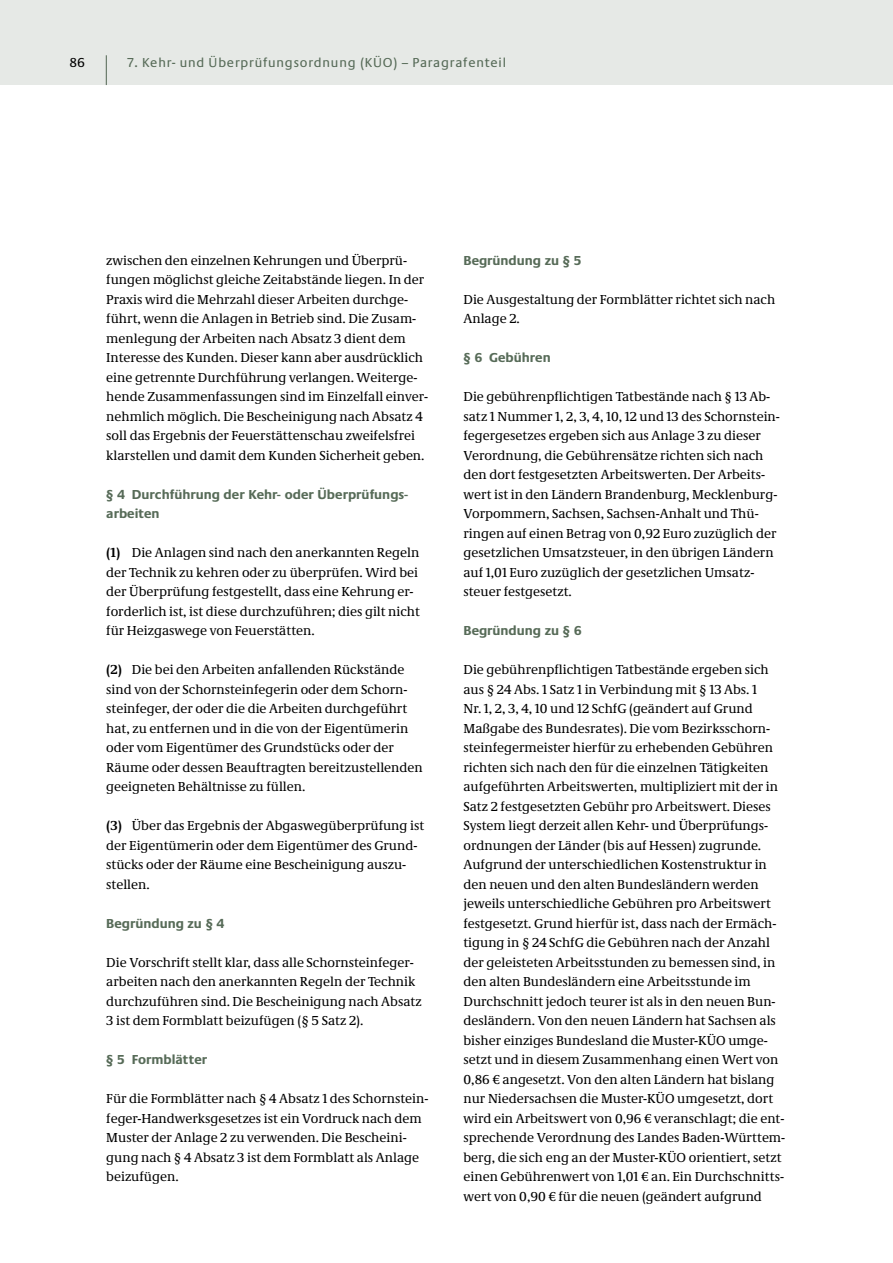
<style>
.page{position:relative;width:893px;height:1263px;background:#fff}
.page>*{position:absolute;margin:0;border:0;box-sizing:border-box;transform-origin:0 0}
.t1{font:13.5px/19.5px "Neue Demos";color:#000}
.t2{font:700 13.5px/19.5px "Neue Praxis";color:#576b58}
.t3{font:13.5px "Neue Praxis";letter-spacing:.06em;color:#576b58}
.t4{font:13.5px "Neue Praxis";color:#000}
.s1{font-weight:700}
</style>
<div class="page">
<div style="left:1px;top:0;width:892px;height:85px;background:#e6e9e6"></div>
<hr style="left:106px;top:55px;width:1px;height:30px;background:#576b58">
<p class="t4" style="left:69px;top:58px;width:17px">86</p>
<p class="t3" style="left:128px;top:58px;width:380px">7. Kehr- und Überprüfungsordnung (KÜO) – Paragrafenteil</p>
<p class="t1" style="left:106px;top:252px;width:323px">zwischen den einzelnen Kehrungen und Überprü&shy;fungen möglichst gleiche Zeitabstände liegen. In der Praxis wird die Mehrzahl dieser Arbeiten durchge&shy;führt, wenn die Anlagen in Betrieb sind. Die Zusam - menlegung der Arbeiten nach Absatz 3 dient dem Interesse des Kunden. Dieser kann aber ausdrücklich eine getrennte Durchführung verlangen. Weiterge - hen de Zusammenfassungen sind im Einzelfall einver&shy;nehmlich möglich. Die Bescheinigung nach Absatz 4 soll das Ergebnis der Feuerstättenschau zweifelsfrei klarstellen und damit dem Kunden Sicherheit geben.</p>
<p class="t2" style="left:106px;top:485px;width:303px">§ 4 Durchführung der Kehr- oder Überprüfungs&shy;arbeiten</p>
<p class="t1" style="left:106px;top:544px;width:315px"><span class="s1">(1)</span> Die Anlagen sind nach den anerkannten Regeln der Technik zu kehren oder zu überprüfen. Wird bei der Überprüfung festgestellt, dass eine Kehrung er&shy;f orderlich ist, ist diese durchzuführen; dies gilt nicht für Heizgaswege von Feuerstätten.</p>
<p class="t1" style="left:106px;top:661px;width:318px"><span class="s1">(2)</span> Die bei den Arbeiten anfallenden Rückstände sind von der Schornsteinfegerin oder dem Schorn - steinfeger, der oder die die Arbeiten durchgeführt hat, zu entfernen und in die von der Eigentümerin oder vom Eigentümer des Grundstücks oder der Räume oder dessen Beauftragten bereitzustellen den geeigneten Behältnisse zu füllen.</p>
<p class="t1" style="left:106px;top:817px;width:319px"><span class="s1">(3)</span> Über das Ergebnis der Abgaswegüberprüfung ist der Eigentümerin oder dem Eigentümer des Grund - stücks oder der Räume eine Bescheinigung auszu - stellen.</p>
<p class="t2" style="left:106px;top:914px;width:120px">Begründung zu § 4</p>
<p class="t1" style="left:106px;top:954px;width:317px">Die Vorschrift stellt klar, dass alle Schornsteinfeger - arbeiten nach den anerkannten Regeln der Technik durchzuführen sind. Die Bescheinigung nach Absatz 3 ist dem Formblatt beizufügen (§ 5 Satz 2).</p>
<p class="t2" style="left:106px;top:1051px;width:102px">§ 5 Formblätter</p>
<p class="t1" style="left:106px;top:1090px;width:324px">Für die Formblätter nach § 4 Absatz 1 des Schornstein - feger-Handwerksgesetzes ist ein Vordruck nach dem Muster der Anlage 2 zu verwenden. Die Bescheini - gung nach § 4 Absatz 3 ist dem Formblatt als Anlage beizufügen.</p>
<p class="t2" style="left:463px;top:251px;width:119px">Begründung zu § 5</p>
<p class="t1" style="left:463px;top:291px;width:313px">Die Ausgestaltung der Formblätter richtet sich nach<br>Anlage 2.</p>
<p class="t2" style="left:463px;top:349px;width:89px">§ 6 Gebühren</p>
<p class="t1" style="left:463px;top:388px;width:318px">Die gebührenpflichtigen Tatbestände nach § 13 Ab - satz 1 Nummer 1, 2, 3, 4, 10, 12 und 13 des Schorn stein - fegergesetzes ergeben sich aus Anlage 3 zu die ser Verordnung, die Gebührensätze richten sich nach den dort festgesetzten Arbeitswerten. Der Arbeits - wert ist in den Ländern Brandenburg, Mecklenburg-Vorpommern, Sachsen, Sachsen-Anhalt und Thü - ringen auf einen Betrag von 0,92 Euro zuzüglich der gesetzlichen Umsatzsteuer, in den übrigen Ländern auf 1,01 Euro zuzüglich der gesetzlichen Umsatz - steuer festgesetzt.</p>
<p class="t2" style="left:463px;top:622px;width:120px">Begründung zu § 6</p>
<p class="t1" style="left:463px;top:661px;width:323px">Die gebührenpflichtigen Tatbestände ergeben sich aus § 24 Abs. 1 Satz 1 in Verbindung mit § 13 Abs. 1<br>Nr. 1, 2, 3, 4, 10 und 12 SchfG (geändert auf Grund<br>Maß gabe des Bundesrates). Die vom Bezirksschorn - stein fegermeister hierfür zu erhebenden Gebühren richten sich nach den für die einzelnen Tätigkeiten aufgeführten Arbeitswerten, multipliziert mit der in Satz 2 festgesetzten Gebühr pro Arbeitswert. Dieses System liegt derzeit allen Kehr- und Überprüfungs&shy;ordnungen der Länder (bis auf Hessen) zugrunde.<br>Aufgrund der unterschiedlichen Kostenstruktur in den neuen und den alten Bundesländern werden jeweils unterschiedliche Gebühren pro Arbeitswert festgesetzt. Grund hierfür ist, dass nach der Ermäch - tigung in § 24 SchfG die Gebühren nach der Anzahl der geleisteten Arbeitsstunden zu bemessen sind, in den alten Bundesländern eine Arbeitsstunde im Durchschnitt jedoch teurer ist als in den neuen Bun - desländern. Von den neuen Ländern hat Sachsen als bisher einziges Bundesland die Muster-KÜO umge&shy;setzt und in diesem Zusammenhang einen Wert von 0,86 € angesetzt. Von den alten Ländern hat bislang nur Niedersachsen die Muster-KÜO umgesetzt, dort wird ein Arbeitswert von 0,96 € veranschlagt; die ent&shy;sprechende Verordnung des Landes Baden-Württem - berg, die sich eng an der Muster-KÜO orientiert, setzt einen Gebührenwert von 1,01 € an. Ein Durchschnitts - wert von 0,90 € für die neuen (geändert aufgrund</p>
</div>
